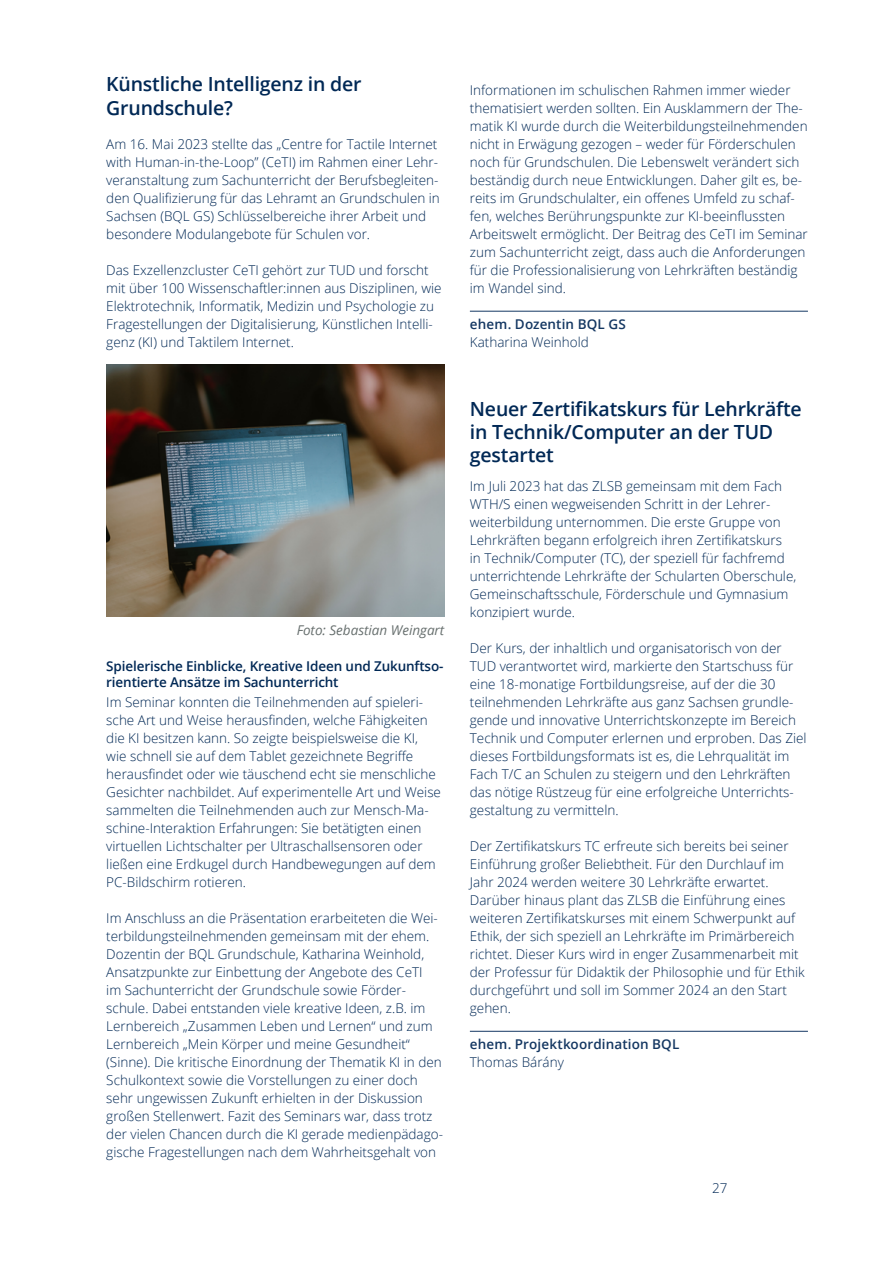
<style>
.page{position:relative;width:893px;height:1263px;background:#fff}
.page>*{position:absolute;margin:0;border:0;box-sizing:border-box;transform-origin:0 0}
.H3_Überschrift_3{font:600 19.5px/23.4px "Open Sans";letter-spacing:-.01em;color:#002855}
.t1{font:300 13.5px/18px "Open Sans";color:#002855}
.H4_Überschrift_4{font:600 13.5px/16.2px "Open Sans";letter-spacing:-.01em;color:#002855}
.Kontakt{font:600 13.5px/18px "Open Sans";letter-spacing:.01em;color:#143762}
.t2{font:italic 13.5px "Open Sans";color:#68706f}
.s1{font-weight:300;color:#002855}
</style>
<div class="page">
<hr style="left:470px;top:1031px;width:338px;height:1px;background:#143762">
<img style="left:106px;top:365px;width:338px;height:252px">
<hr style="left:470px;top:311px;width:338px;height:1px;background:#143762">
<h3 class="H3_Überschrift_3" style="left:106px;top:72px;width:257px">Künstliche Intelligenz in der<br>Grundschule?</h3>
<p class="t1" style="left:106px;top:134px;width:335px">Am 16. Mai 2023 stellte das „Centre for Tactile Internet with Human-in-the-Loop” (CeTI) im Rahmen einer Lehr&shy;veranstaltung zum Sachunterricht der Berufsbegleiten&shy;den Qualifizierung für das Lehramt an Grundschulen in Sachsen (BQL GS) Schlüsselbereiche ihrer Arbeit und besondere Modulangebote für Schulen vor.</p>
<p class="t1" style="left:106px;top:260px;width:337px">Das Exzellenzcluster CeTI gehört zur TUD und forscht mit über 100 Wissenschaftler:innen aus Disziplinen, wie Elektrotechnik, Informatik, Medizin und Psychologie zu Fragestellungen der Digitalisierung, Künstlichen Intelli&shy;genz (KI) und Taktilem Internet.</p>
<p class="t2" style="left:297px;top:620px;width:149px">Foto: Sebastian Weingart</p>
<h4 class="H4_Überschrift_4" style="left:106px;top:657px;width:339px">Spielerische Einblicke, Kreative Ideen und Zukunftso&shy;rientierte Ansätze im Sachunterricht</h4>
<p class="t1" style="left:106px;top:692px;width:336px">Im Seminar konnten die Teilnehmenden auf spieleri&shy;sche Art und Weise herausfinden, welche Fähigkeiten die KI besitzen kann. So zeigte beispielsweise die KI, wie schnell sie auf dem Tablet gezeichnete Begriffe herausfindet oder wie täuschend echt sie menschliche Gesichter nachbildet. Auf experimentelle Art und Weise sammelten die Teilnehmenden auch zur Mensch-Ma&shy;schine-Interaktion Erfahrungen: Sie betätigten einen virtuellen Lichtschalter per Ultraschallsensoren oder ließen eine Erdkugel durch Handbewegungen auf dem PC-Bildschirm rotieren.</p>
<p class="t1" style="left:106px;top:908px;width:338px">Im Anschluss an die Präsentation erarbeiteten die Wei&shy;terbildungsteilnehmenden gemeinsam mit der ehem.<br>Dozentin der BQL Grundschule, Katharina Weinhold, Ansatzpunkte zur Einbettung der Angebote des CeTI<br>im Sachunterricht der Grundschule sowie Förder&shy;schule. Dabei entstanden viele kreative Ideen, z.B. im Lernbereich „Zusammen Leben und Lernen“ und zum Lernbereich „Mein Körper und meine Gesundheit“ (Sinne). Die kritische Einordnung der Thematik KI in den Schulkontext sowie die Vorstellungen zu einer doch sehr ungewissen Zukunft erhielten in der Diskussion großen Stellenwert. Fazit des Seminars war, dass trotz der vielen Chancen durch die KI gerade medienpädago&shy;gische Fragestellungen nach dem Wahrheitsgehalt von</p>
<p class="t1" style="left:470px;top:80px;width:339px">Informationen im schulischen Rahmen immer wieder thematisiert werden sollten. Ein Ausklammern der The&shy;matik KI wurde durch die Weiterbildungsteilnehmenden nicht in Erwägung gezogen – weder für Förderschulen noch für Grundschulen. Die Lebenswelt verändert sich beständig durch neue Entwicklungen. Daher gilt es, be&shy;reits im Grundschulalter, ein offenes Umfeld zu schaf&shy;fen, welches Berührungspunkte zur KI-beeinflussten Arbeitswelt ermöglicht. Der Beitrag des CeTI im Seminar zum Sachunterricht zeigt, dass auch die Anforderungen für die Professionalisierung von Lehrkräften beständig im Wandel sind.</p>
<p class="Kontakt" style="left:470px;top:314px;width:157px">ehem. Dozentin BQL GS<br><span class="s1">Katharina Weinhold</span></p>
<h1 class="H3_Überschrift_3" style="left:470px;top:396px;width:333px">Neuer Zertifikatskurs für Lehrkräfte in Technik/Computer an der TUD gestartet</h1>
<p class="t1" style="left:470px;top:476px;width:328px">Im Juli 2023 hat das ZLSB gemeinsam mit dem Fach WTH/S einen wegweisenden Schritt in der Lehrer&shy;weiterbildung unternommen. Die erste Gruppe von Lehrkräften begann erfolgreich ihren Zertifikatskurs in Technik/Computer (TC), der speziell für fachfremd unterrichtende Lehrkräfte der Schularten Oberschule, Gemeinschaftsschule, Förderschule und Gymnasium konzipiert wurde.</p>
<p class="t1" style="left:470px;top:638px;width:338px">Der Kurs, der inhaltlich und organisatorisch von der TUD verantwortet wird, markierte den Startschuss für eine 18-monatige Fortbildungsreise, auf der die 30 teilnehmenden Lehrkräfte aus ganz Sachsen grundle&shy;gende und innovative Unterrichtskonzepte im Bereich Technik und Computer erlernen und erproben. Das Ziel dieses Fortbildungsformats ist es, die Lehrqualität im Fach T/C an Schulen zu steigern und den Lehrkräften das nötige Rüstzeug für eine erfolgreiche Unterrichts&shy;gestaltung zu vermitteln.</p>
<p class="t1" style="left:470px;top:836px;width:336px">Der Zertifikatskurs TC erfreute sich bereits bei seiner Einführung großer Beliebtheit. Für den Durchlauf im Jahr 2024 werden weitere 30 Lehrkräfte erwartet.<br>Darüber hinaus plant das ZLSB die Einführung eines weiteren Zertifikatskurses mit einem Schwerpunkt auf Ethik, der sich speziell an Lehrkräfte im Primärbereich richtet. Dieser Kurs wird in enger Zusammenarbeit mit der Professur für Didaktik der Philosophie und für Ethik durchgeführt und soll im Sommer 2024 an den Start gehen.</p>
<p class="Kontakt" style="left:470px;top:1034px;width:211px">ehem. Projektkoordination BQL</p>
<p class="t1" style="left:470px;top:1052px;width:96px">Thomas Bárány</p>
<p class="t1" style="left:712px;top:1178px;width:17px">27</p>
</div>
